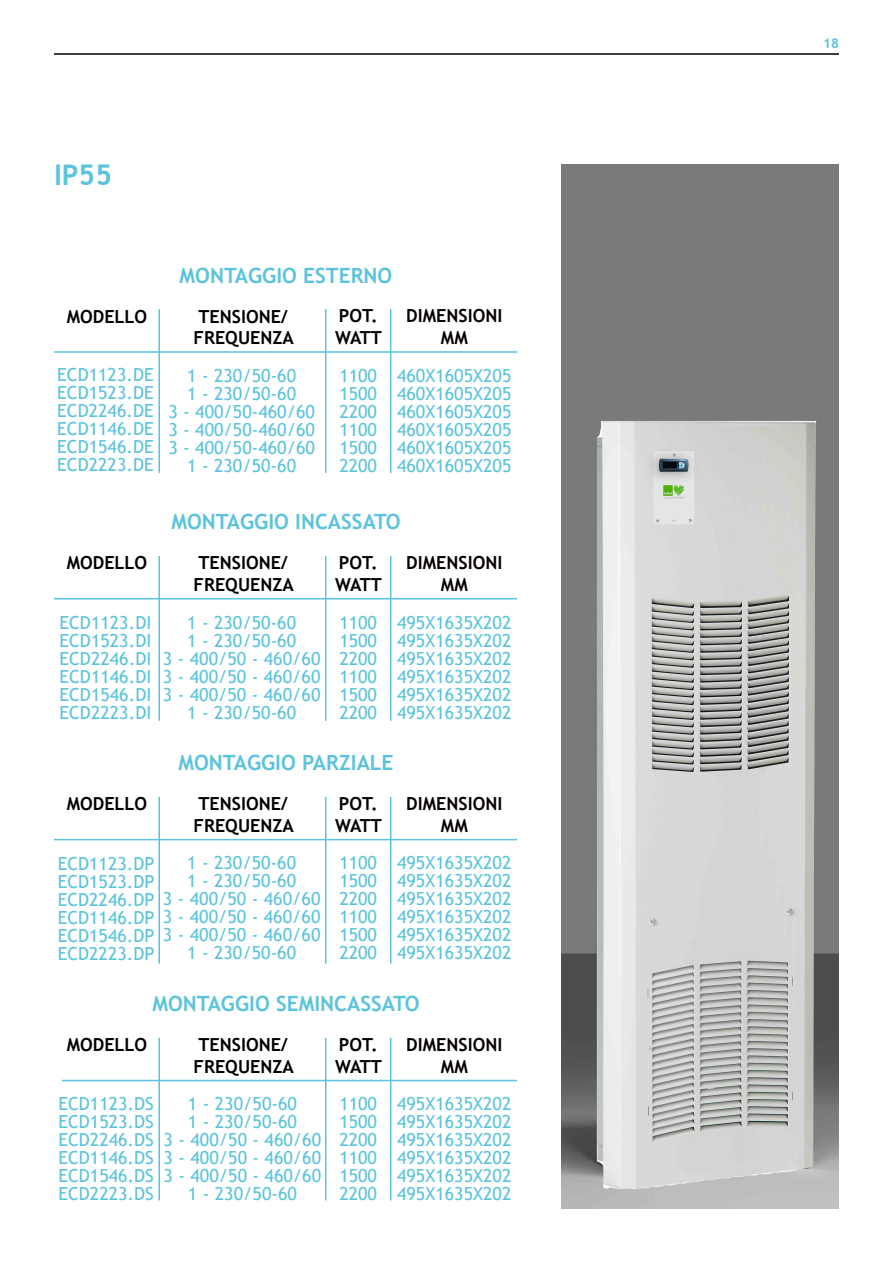
<style>
.page{position:relative;width:893px;height:1263px;background:#fff}
.page>*{position:absolute;margin:0;border:0;box-sizing:border-box;transform-origin:0 0}
.t1{font:700 28.5px "Trebuchet MS";color:#5bc3dd}
.t2{font:700 21px "Trebuchet MS";color:#5bc3dd}
.t3{font:18px/18px "Trebuchet MS";color:#5bc3dd;text-align:justify}
.t4{font:700 18px/21.6px "Trebuchet MS";color:#000}
.t5{font:700 18px/21.6px "Trebuchet MS";color:#070000;text-align:center}
.t6{font:700 13.5px "Trebuchet MS";color:#5cc3dc}
</style>
<div class="page">
<hr style="left:54px;top:53px;width:785px;height:2px;background:#000">
<img style="left:561px;top:655px;width:278px;height:554px">
<div style="left:561px;top:164px;width:278px;height:491px;background:#7a7a7a"></div>
<hr style="left:158px;top:309px;width:2px;height:164px;background:#5bc3dd">
<hr style="left:158px;top:556px;width:2px;height:165px;background:#5bc3dd">
<hr style="left:158px;top:797px;width:2px;height:166px;background:#5bc3dd">
<hr style="left:158px;top:1038px;width:2px;height:162px;background:#5bc3dd">
<hr style="left:325px;top:309px;width:1px;height:164px;background:#5bc3dd">
<hr style="left:325px;top:556px;width:1px;height:165px;background:#5bc3dd">
<hr style="left:325px;top:797px;width:1px;height:166px;background:#5bc3dd">
<hr style="left:325px;top:1038px;width:1px;height:162px;background:#5bc3dd">
<hr style="left:390px;top:309px;width:1px;height:164px;background:#5bc3dd">
<hr style="left:390px;top:556px;width:1px;height:165px;background:#5bc3dd">
<hr style="left:390px;top:797px;width:1px;height:166px;background:#5bc3dd">
<hr style="left:390px;top:1038px;width:1px;height:162px;background:#5bc3dd">
<hr style="left:54px;top:351px;width:463px;height:2px;background:#5bc3dd">
<hr style="left:54px;top:598px;width:463px;height:1px;background:#5bc3dd">
<hr style="left:54px;top:839px;width:463px;height:1px;background:#5bc3dd">
<hr style="left:62px;top:1080px;width:455px;height:1px;background:#5bc3dd">
<img style="left:580px;top:421px;width:255px;height:767px">
<h1 class="t1" style="left:54px;top:157px;width:60px">IP55</h1>
<p class="t4" style="left:67px;top:305px;width:82px">MODELLO</p>
<p class="t3" style="left:57px;top:365px;width:98px">ECD1123.DE ECD1523.DE ECD2246.DE ECD1146.DE ECD1546.DE ECD2223.DE</p>
<p class="t2" style="left:180px;top:262px;width:214px">MONTAGGIO ESTERNO</p>
<p class="t4" style="left:194px;top:305px;width:102px">TENSIONE/<br>FREQUENZA</p>
<p class="t4" style="left:335px;top:305px;width:48px">POT.<br>WATT</p>
<p class="t5" style="left:406px;top:305px;width:98px">DIMENSIONI<br>MM</p>
<p class="t3" style="left:168px;top:366px;width:148px;text-align:center">1 - 230/50-60<br>1 - 230/50-60<br>3 - 400/50-460/60<br>3 - 400/50-460/60<br>3 - 400/50-460/60<br>1 - 230/50-60</p>
<p class="t3" style="left:339px;top:366px;width:39px">1100<br>1500<br>2200<br>1100<br>1500<br>2200</p>
<p class="t3" style="left:397px;top:366px;width:116px">460X1605X205<br>460X1605X205<br>460X1605X205<br>460X1605X205<br>460X1605X205<br>460X1605X205</p>
<p class="t4" style="left:67px;top:552px;width:82px">MODELLO</p>
<p class="t3" style="left:60px;top:613px;width:93px">ECD1123.DI ECD1523.DI ECD2246.DI ECD1146.DI ECD1546.DI ECD2223.DI</p>
<p class="t2" style="left:172px;top:509px;width:230px">MONTAGGIO INCASSATO</p>
<p class="t4" style="left:194px;top:552px;width:102px">TENSIONE/<br>FREQUENZA</p>
<p class="t3" style="left:163px;top:613px;width:159px;text-align:center">1 - 230/50-60<br>1 - 230/50-60<br>3 - 400/50 - 460/60<br>3 - 400/50 - 460/60<br>3 - 400/50 - 460/60<br>1 - 230/50-60</p>
<p class="t4" style="left:335px;top:552px;width:48px">POT.<br>WATT</p>
<p class="t3" style="left:339px;top:613px;width:39px">1100<br>1500<br>2200<br>1100<br>1500<br>2200</p>
<p class="t5" style="left:406px;top:552px;width:98px">DIMENSIONI<br>MM</p>
<p class="t3" style="left:397px;top:613px;width:116px">495X1635X202<br>495X1635X202<br>495X1635X202<br>495X1635X202<br>495X1635X202<br>495X1635X202</p>
<p class="t2" style="left:178px;top:750px;width:217px">MONTAGGIO PARZIALE</p>
<p class="t4" style="left:67px;top:793px;width:82px">MODELLO</p>
<p class="t3" style="left:58px;top:854px;width:98px">ECD1123.DP ECD1523.DP ECD2246.DP ECD1146.DP ECD1546.DP ECD2223.DP</p>
<p class="t4" style="left:194px;top:793px;width:102px">TENSIONE/<br>FREQUENZA</p>
<p class="t3" style="left:163px;top:854px;width:159px;text-align:center">1 - 230/50-60<br>1 - 230/50-60<br>3 - 400/50 - 460/60<br>3 - 400/50 - 460/60<br>3 - 400/50 - 460/60<br>1 - 230/50-60</p>
<p class="t4" style="left:335px;top:793px;width:48px">POT.<br>WATT</p>
<p class="t3" style="left:339px;top:854px;width:39px">1100<br>1500<br>2200<br>1100<br>1500<br>2200</p>
<p class="t5" style="left:406px;top:793px;width:98px">DIMENSIONI<br>MM</p>
<p class="t3" style="left:397px;top:854px;width:116px">495X1635X202<br>495X1635X202<br>495X1635X202<br>495X1635X202<br>495X1635X202<br>495X1635X202</p>
<p class="t2" style="left:152px;top:991px;width:269px">MONTAGGIO SEMINCASSATO</p>
<p class="t4" style="left:67px;top:1034px;width:82px">MODELLO</p>
<p class="t3" style="left:58px;top:1094px;width:97px">ECD1123.DS ECD1523.DS ECD2246.DS ECD1146.DS ECD1546.DS ECD2223.DS</p>
<p class="t4" style="left:194px;top:1034px;width:102px">TENSIONE/<br>FREQUENZA</p>
<p class="t3" style="left:164px;top:1095px;width:159px;text-align:center">1 - 230/50-60<br>1 - 230/50-60<br>3 - 400/50 - 460/60<br>3 - 400/50 - 460/60<br>3 - 400/50 - 460/60<br>1 - 230/50-60</p>
<p class="t4" style="left:335px;top:1034px;width:48px">POT.<br>WATT</p>
<p class="t3" style="left:339px;top:1095px;width:39px">1100<br>1500<br>2200<br>1100<br>1500<br>2200</p>
<p class="t5" style="left:406px;top:1034px;width:98px">DIMENSIONI<br>MM</p>
<p class="t3" style="left:397px;top:1095px;width:116px">495X1635X202<br>495X1635X202<br>495X1635X202<br>495X1635X202<br>495X1635X202<br>495X1635X202</p>
<p class="t6" style="left:823px;top:35px;width:17px">18</p>
</div>
